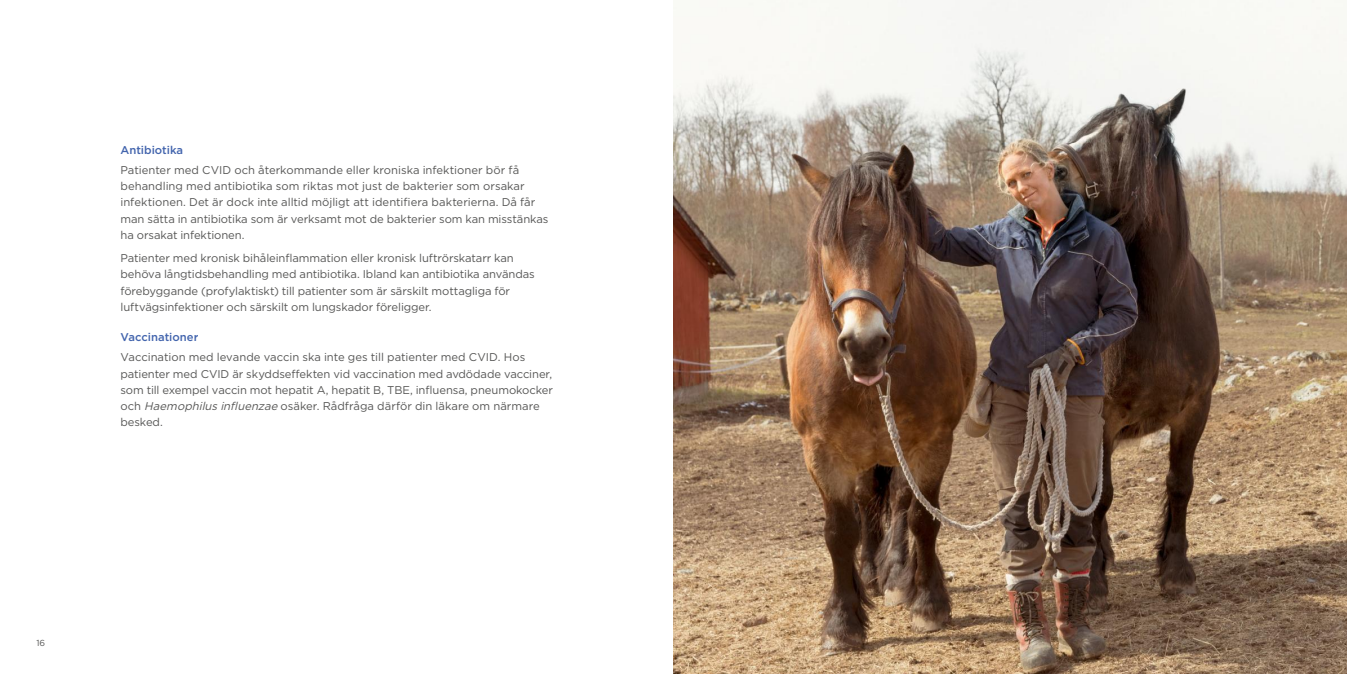
<style>
.page{position:relative;width:1347px;height:674px;background:#fff}
.page>*{position:absolute;margin:0;border:0;box-sizing:border-box;transform-origin:0 0}
.t1{font:11.25px/16.2px "Gotham";letter-spacing:-.005em;color:#575756}
.t2{font:500 11.25px "Gotham";color:#4264ad}
.t3{font:8.75px "Gotham";color:#575756}
.s1{font-style:italic}
</style>
<div class="page">
<img style="left:673px;top:0;width:673px;height:673px">
<p class="t2" style="left:120px;top:142px;width:64px">Antibiotika</p>
<p class="t1" style="left:120px;top:161px;width:429px">Patienter med CVID och återkommande eller kroniska infektioner bör få behandling med antibiotika som riktas mot just de bakterier som orsakar infektionen. Det är dock inte alltid möjligt att identifiera bakterierna. Då får man sätta in antibiotika som är verksamt mot de bakterier som kan misstänkas ha orsakat infektionen.</p>
<p class="t1" style="left:120px;top:250px;width:416px">Patienter med kronisk bihåleinflammation eller kronisk luftrörskatarr kan behöva långtidsbehandling med antibiotika. Ibland kan antibiotika användas förebyggande (profylaktiskt) till patienter som är särskilt mottagliga för luftvägsinfektioner och särskilt om lungskador föreligger.</p>
<p class="t2" style="left:120px;top:330px;width:79px">Vaccinationer</p>
<p class="t1" style="left:120px;top:349px;width:434px">Vaccination med levande vaccin ska inte ges till patienter med CVID. Hos patienter med CVID är skyddseffekten vid vaccination med avdödade vacciner, som till exempel vaccin mot hepatit A, hepatit B, TBE, influensa, pneumokocker och <span class="s1">Haemophilusinfluenzae</span> osäker. Rådfråga därför din läkare om närmare besked.</p>
<p class="t3" style="left:36px;top:636px;width:10px">16</p>
</div>
